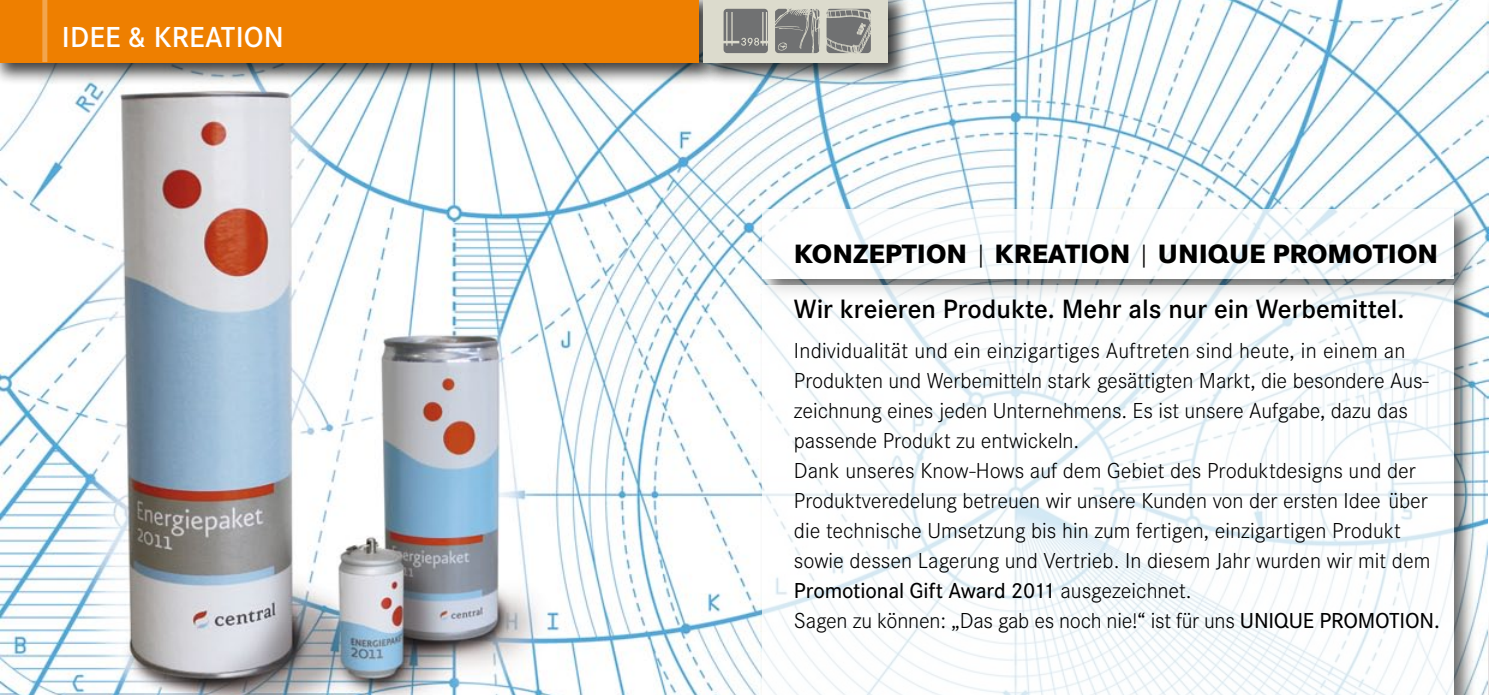
<style>
.page{position:relative;width:1489px;height:695px;background:#fff}
.page>*{position:absolute;margin:0;border:0;box-sizing:border-box;transform-origin:0 0}
.t1{font:600 30px "Corporate S";letter-spacing:.005em;color:#fff}
.t2{font:600 27.5px/55px "Corporate S";color:#000}
.t3{font:300 22.5px/30px "Corporate S";letter-spacing:-.005em;color:#000}
.s1{font-weight:800}
.s2{font-weight:300}
.s3{font-weight:500}
</style>
<div class="page">
<img style="left:0;top:0;width:1488px;height:694px">
<img style="left:1488px;top:625px;width:1px;height:69px">
<div style="left:0;top:0;width:721px;height:86px;background:#000;opacity:.75"></div>
<div style="left:0;top:0;width:698px;height:62px;background:#ee7f00"></div>
<hr style="left:1484px;top:0;width:4px;height:86px;background:#000;opacity:.75">
<div style="left:42px;top:0;width:5px;height:62px;background:#f3a54c"></div>
<div style="left:758px;top:205px;width:719px;height:97px;background:#000;opacity:.75"></div>
<div style="left:762px;top:209px;width:691px;height:69px;background:#fff"></div>
<div style="left:758px;top:281px;width:719px;height:413px;background:#000;opacity:.75"></div>
<svg style="left:762px;top:285px;width:691px;height:409px"></svg>
<div style="left:699px;top:0;width:213px;height:86px;background:#000;opacity:.75"></div>
<div style="left:703px;top:0;width:184px;height:62px;background:#dcdbcd"></div>
<svg style="left:775px;top:9px;width:44px;height:44px;background:#838382"></svg>
<svg style="left:723px;top:9px;width:45px;height:44px;background:#808180"></svg>
<svg style="left:826px;top:9px;width:44px;height:44px;background:#888886"></svg>
<h1 class="t1" style="left:62px;top:20px;width:223px">IDEE &amp; KREATION</h1>
<p class="t2" style="left:794px;top:226px;width:645px"><span class="s1">KONZEPTION</span> <span class="s2">|</span> <span class="s1">KREATION</span> <span class="s2">|</span> <span class="s1">UNIQUE PROMOTION<br></span>Wir kreieren Produkte. Mehr als nur ein Werbemittel.</p>
<p class="t3" style="left:794px;top:335px;width:647px">Individualität und ein einzigartiges Auftreten sind heute, in einem an Produkten und Werbemitteln stark gesättigten Markt, die besondere Aus&shy;zeichnung eines jeden Unternehmens. Es ist unsere Aufgabe, dazu das passende Produkt zu entwickeln.<br>Dank unseres Know-Hows auf dem Gebiet des Produktdesigns und der Produktveredelung betreuen wir unsere Kunden von der ersten Idee über die technische Umsetzung bis hin zum fertigen, einzigartigen Produkt sowie dessen Lagerung und Vertrieb. In diesem Jahr wurden wir mit dem <span class="s3">Promotional Gift Award 2011</span> ausgezeichnet.<br>Sagen zu können: „Das gab es noch nie!“ ist für uns <span class="s3">UNIQUE PROMOTION.</span></p>
</div>
